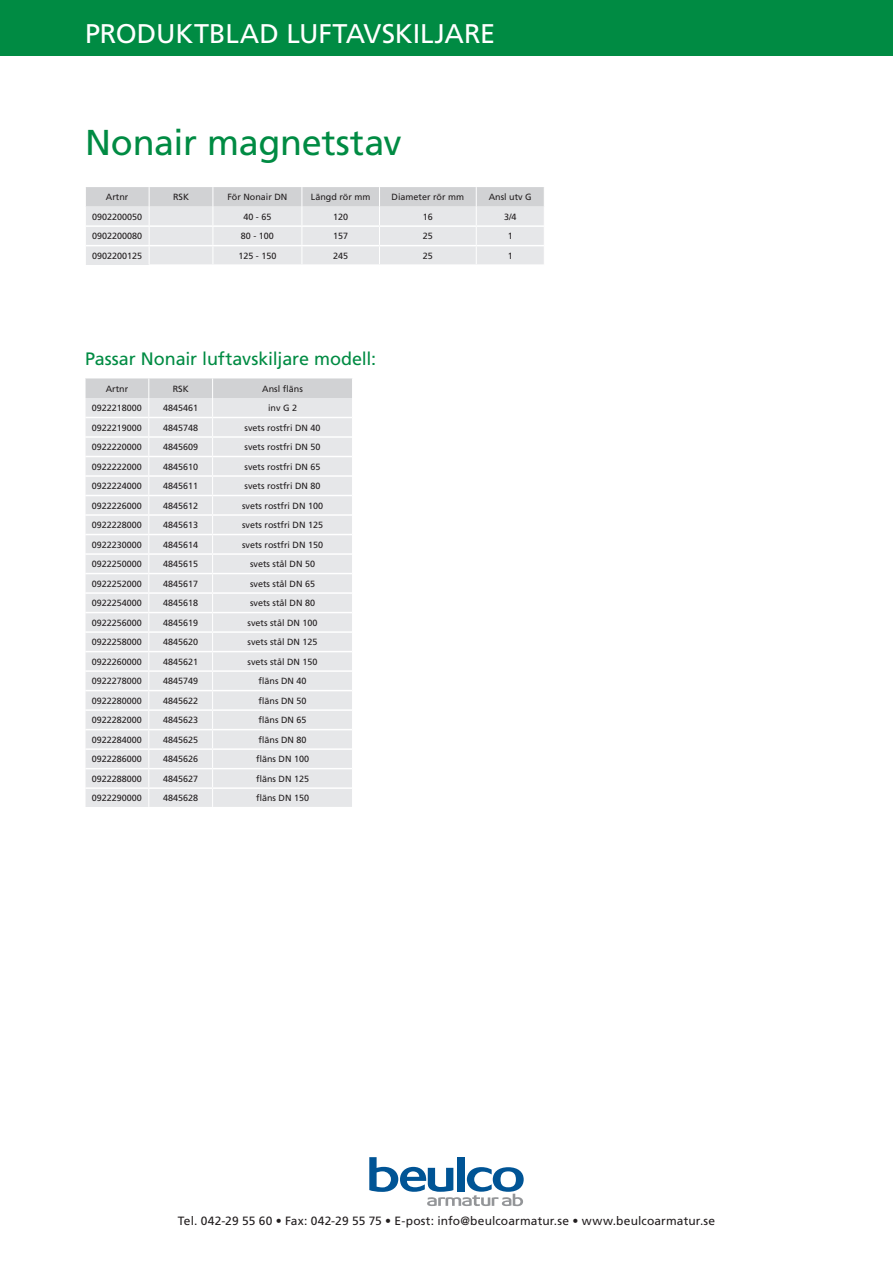
<style>
.page{position:relative;width:893px;height:1263px;background:#fff}
.page>*{position:absolute;margin:0;border:0;box-sizing:border-box;transform-origin:0 0}
.Artikelgrupp{font:36px "Frutiger LT Std";letter-spacing:-.01em;color:#008b43}
.t1{font:27px "Frutiger";letter-spacing:-.005em;color:#fff}
.Mellanrubrik{font:18px "Frutiger LT Std";letter-spacing:-.005em;color:#008b43}
.t2{font:12px "Frutiger LT Std";letter-spacing:.01em;color:#231f20}
.TabelltextC{font:9px "Frutiger LT Std";color:#231f20}
.Artnr{font:9px "Frutiger LT Std";color:#231f20}
.TabellrubrikC{font:9px "Frutiger LT Std";color:#231f20}
</style>
<div class="page">
<div style="left:0;top:0;width:893px;height:55px;background:#008b43"></div>
<svg style="left:369px;top:1157px;width:155px;height:49px"></svg>
<svg style="left:86px;top:187px;width:458px;height:78px;background:#e2e3e5"></svg>
<svg style="left:85px;top:378px;width:267px;height:429px;background:#e6e7e9"></svg>
<h2 class="t1" style="left:85px;top:18px;width:412px">PRODUKTBLAD LU FTAVSKILJARE</h2>
<p class="Artikelgrupp" style="left:85px;top:121px;width:318px">Nonair magnetstav</p>
<p class="TabellrubrikC" style="left:106px;top:192px;width:24px">Artnr</p>
<p class="TabellrubrikC" style="left:173px;top:192px;width:18px">RSK</p>
<p class="TabellrubrikC" style="left:227px;top:192px;width:62px">För Nonair DN</p>
<p class="TabellrubrikC" style="left:311px;top:192px;width:61px">Längd rör mm</p>
<p class="TabellrubrikC" style="left:392px;top:192px;width:74px">Diameter rör mm</p>
<p class="TabellrubrikC" style="left:489px;top:192px;width:45px">Ansl utv G</p>
<p class="Artnr" style="left:92px;top:211px;width:52px">0902200050</p>
<p class="TabelltextC" style="left:243px;top:211px;width:30px">40 - 65</p>
<p class="TabelltextC" style="left:333px;top:211px;width:17px">120</p>
<p class="TabelltextC" style="left:423px;top:211px;width:12px">16</p>
<p class="TabelltextC" style="left:504px;top:211px;width:14px">3/4</p>
<p class="Artnr" style="left:92px;top:231px;width:52px">0902200080</p>
<p class="TabelltextC" style="left:241px;top:231px;width:35px">80 - 100</p>
<p class="TabelltextC" style="left:333px;top:231px;width:17px">157</p>
<p class="TabelltextC" style="left:423px;top:231px;width:12px">25</p>
<p class="TabelltextC" style="left:508px;top:231px;width:7px">1</p>
<p class="Artnr" style="left:92px;top:250px;width:52px">0902200125</p>
<p class="TabelltextC" style="left:238px;top:250px;width:40px">125 - 150</p>
<p class="TabelltextC" style="left:333px;top:250px;width:17px">245</p>
<p class="TabelltextC" style="left:423px;top:250px;width:12px">25</p>
<p class="TabelltextC" style="left:508px;top:250px;width:7px">1</p>
<p class="Mellanrubrik" style="left:85px;top:349px;width:293px">Passar Nonair luftavskiljare modell:</p>
<p class="TabellrubrikC" style="left:106px;top:383px;width:24px">Artnr</p>
<p class="TabellrubrikC" style="left:173px;top:383px;width:18px">RSK</p>
<p class="TabellrubrikC" style="left:262px;top:383px;width:42px">Ansl fläns</p>
<p class="Artnr" style="left:92px;top:403px;width:52px">0922218000</p>
<p class="TabelltextC" style="left:163px;top:403px;width:37px">4845461</p>
<p class="TabelltextC" style="left:268px;top:403px;width:31px">inv G 2</p>
<p class="Artnr" style="left:92px;top:422px;width:52px">0922219000</p>
<p class="TabelltextC" style="left:163px;top:422px;width:37px">4845748</p>
<p class="TabelltextC" style="left:245px;top:422px;width:78px">svets rostfri DN 40</p>
<p class="Artnr" style="left:92px;top:442px;width:52px">0922220000</p>
<p class="TabelltextC" style="left:163px;top:442px;width:37px">4845609</p>
<p class="TabelltextC" style="left:245px;top:442px;width:78px">svets rostfri DN 50</p>
<p class="Artnr" style="left:92px;top:461px;width:52px">0922222000</p>
<p class="TabelltextC" style="left:163px;top:461px;width:37px">4845610</p>
<p class="TabelltextC" style="left:245px;top:461px;width:78px">svets rostfri DN 65</p>
<p class="Artnr" style="left:92px;top:481px;width:52px">0922224000</p>
<p class="TabelltextC" style="left:163px;top:481px;width:37px">4845611</p>
<p class="TabelltextC" style="left:245px;top:481px;width:78px">svets rostfri DN 80</p>
<p class="Artnr" style="left:92px;top:500px;width:52px">0922226000</p>
<p class="TabelltextC" style="left:163px;top:500px;width:37px">4845612</p>
<p class="TabelltextC" style="left:242px;top:500px;width:83px">svets rostfri DN 100</p>
<p class="Artnr" style="left:92px;top:520px;width:52px">0922228000</p>
<p class="TabelltextC" style="left:163px;top:520px;width:37px">4845613</p>
<p class="TabelltextC" style="left:242px;top:520px;width:83px">svets rostfri DN 125</p>
<p class="Artnr" style="left:92px;top:539px;width:52px">0922230000</p>
<p class="TabelltextC" style="left:163px;top:539px;width:37px">4845614</p>
<p class="TabelltextC" style="left:242px;top:539px;width:83px">svets rostfri DN 150</p>
<p class="Artnr" style="left:92px;top:559px;width:52px">0922250000</p>
<p class="TabelltextC" style="left:163px;top:559px;width:37px">4845615</p>
<p class="TabelltextC" style="left:250px;top:559px;width:67px">svets stål DN 50</p>
<p class="Artnr" style="left:92px;top:578px;width:52px">0922252000</p>
<p class="TabelltextC" style="left:163px;top:578px;width:37px">4845617</p>
<p class="TabelltextC" style="left:250px;top:578px;width:67px">svets stål DN 65</p>
<p class="Artnr" style="left:92px;top:598px;width:52px">0922254000</p>
<p class="TabelltextC" style="left:163px;top:598px;width:37px">4845618</p>
<p class="TabelltextC" style="left:250px;top:598px;width:67px">svets stål DN 80</p>
<p class="Artnr" style="left:92px;top:617px;width:52px">0922256000</p>
<p class="TabelltextC" style="left:163px;top:617px;width:37px">4845619</p>
<p class="TabelltextC" style="left:248px;top:617px;width:72px">svets stål DN 100</p>
<p class="Artnr" style="left:92px;top:637px;width:52px">0922258000</p>
<p class="TabelltextC" style="left:163px;top:637px;width:37px">4845620</p>
<p class="TabelltextC" style="left:248px;top:637px;width:72px">svets stål DN 125</p>
<p class="Artnr" style="left:92px;top:656px;width:52px">0922260000</p>
<p class="TabelltextC" style="left:163px;top:656px;width:37px">4845621</p>
<p class="TabelltextC" style="left:248px;top:656px;width:72px">svets stål DN 150</p>
<p class="Artnr" style="left:92px;top:676px;width:52px">0922278000</p>
<p class="TabelltextC" style="left:163px;top:676px;width:37px">4845749</p>
<p class="TabelltextC" style="left:259px;top:676px;width:50px">fläns DN 40</p>
<p class="Artnr" style="left:92px;top:695px;width:52px">0922280000</p>
<p class="TabelltextC" style="left:163px;top:695px;width:37px">4845622</p>
<p class="TabelltextC" style="left:259px;top:695px;width:50px">fläns DN 50</p>
<p class="Artnr" style="left:92px;top:715px;width:52px">0922282000</p>
<p class="TabelltextC" style="left:163px;top:715px;width:37px">4845623</p>
<p class="TabelltextC" style="left:259px;top:715px;width:50px">fläns DN 65</p>
<p class="Artnr" style="left:92px;top:734px;width:52px">0922284000</p>
<p class="TabelltextC" style="left:163px;top:734px;width:37px">4845625</p>
<p class="TabelltextC" style="left:259px;top:734px;width:50px">fläns DN 80</p>
<p class="Artnr" style="left:92px;top:754px;width:52px">0922286000</p>
<p class="TabelltextC" style="left:163px;top:754px;width:37px">4845626</p>
<p class="TabelltextC" style="left:256px;top:754px;width:55px">fläns DN 100</p>
<p class="Artnr" style="left:92px;top:773px;width:52px">0922288000</p>
<p class="TabelltextC" style="left:163px;top:773px;width:37px">4845627</p>
<p class="TabelltextC" style="left:256px;top:773px;width:55px">fläns DN 125</p>
<p class="Artnr" style="left:92px;top:793px;width:52px">0922290000</p>
<p class="TabelltextC" style="left:163px;top:793px;width:37px">4845628</p>
<p class="TabelltextC" style="left:256px;top:793px;width:55px">fläns DN 150</p>
<h3 class="t2" style="left:178px;top:1214px;width:539px">Tel. 042-29 55 60 • Fax: 042-29 55 75 • E-post: info@beulcoarmatur.se • www.beulcoarmatur.se</h3>
</div>
